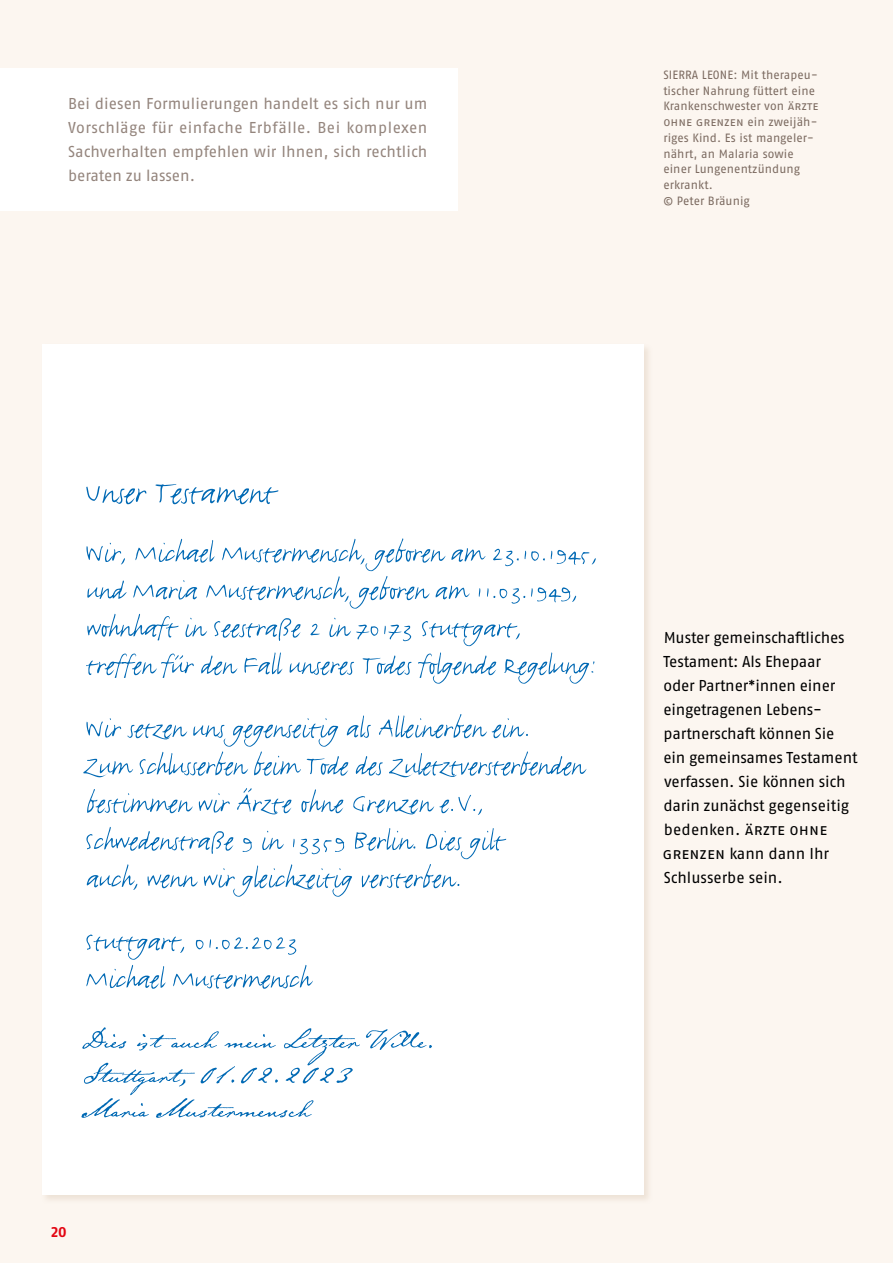
<style>
.page{position:relative;width:893px;height:1263px;background:#fcf6f0}
.page>*{position:absolute;margin:0;border:0;box-sizing:border-box;transform-origin:0 0}
.t1{font:15.75px/24px "Fago Pro";letter-spacing:-.01em;color:#000}
.Barrierefreiheit_Fliesstext_p{font:15.75px/24px "Fago Pro";letter-spacing:.01em;color:#94857d;text-align:justify}
.t2{font:700 15px "Fago Pro";color:#e30613}
.t3{font:12px/15.8px "Fago Pro";letter-spacing:.005em;color:#7e6f68}
</style>
<div class="page">
<div style="left:41px;top:343px;width:612px;height:861px;background:#e0d0bf;opacity:.5"></div>
<div style="left:43px;top:344px;width:601px;height:851px;background:#fff"></div>
<div style="left:0;top:68px;width:457px;height:142px;background:#fff"></div>
<svg style="left:81px;top:1027px;width:351px;height:91px"></svg>
<svg style="left:86px;top:934px;width:227px;height:55px"></svg>
<svg style="left:86px;top:827px;width:420px;height:70px"></svg>
<svg style="left:87px;top:788px;width:395px;height:27px"></svg>
<svg style="left:83px;top:714px;width:504px;height:63px"></svg>
<svg style="left:86px;top:652px;width:508px;height:32px"></svg>
<svg style="left:86px;top:538px;width:510px;height:108px"></svg>
<svg style="left:86px;top:484px;width:192px;height:20px"></svg>
<p class="Barrierefreiheit_Fliesstext_p" style="left:68px;top:91px;width:361px">Bei diesen Formulierungen handelt es sich nur um Vorschläge für einfache Erbfälle. Bei komplexen Sachverhalten empfehlen wir Ihnen, sich rechtlich beraten zu lassen.</p>
<p class="t2" style="left:51px;top:1223px;width:17px">20</p>
<p class="t3" style="left:663px;top:67px;width:156px">SIERRA LEONE: Mit therapeu&shy;tischer Nahrung füttert eine<br>Krankenschwester von ÄRZTE<br>OHNE GRENZEN ein zweijäh&shy;riges Kind. Es ist mangeler&shy;nährt, an Malaria sowie einer Lungenentzündung erkrankt.<br>© Peter Bräunig</p>
<p class="t1" style="left:662px;top:625px;width:197px">Muster gemeinschaftliches<br>Testament: Als Ehepaar<br>oder Partner*innen einer eingetragenen Lebens&shy;partnerschaft können Sie ein gemeinsames Testament verfassen. Sie können sich darin zunächst gegenseitig bedenken. Ärzte ohne<br>Grenzen kann dann Ihr<br>Schlusserbe sein.</p>
</div>
